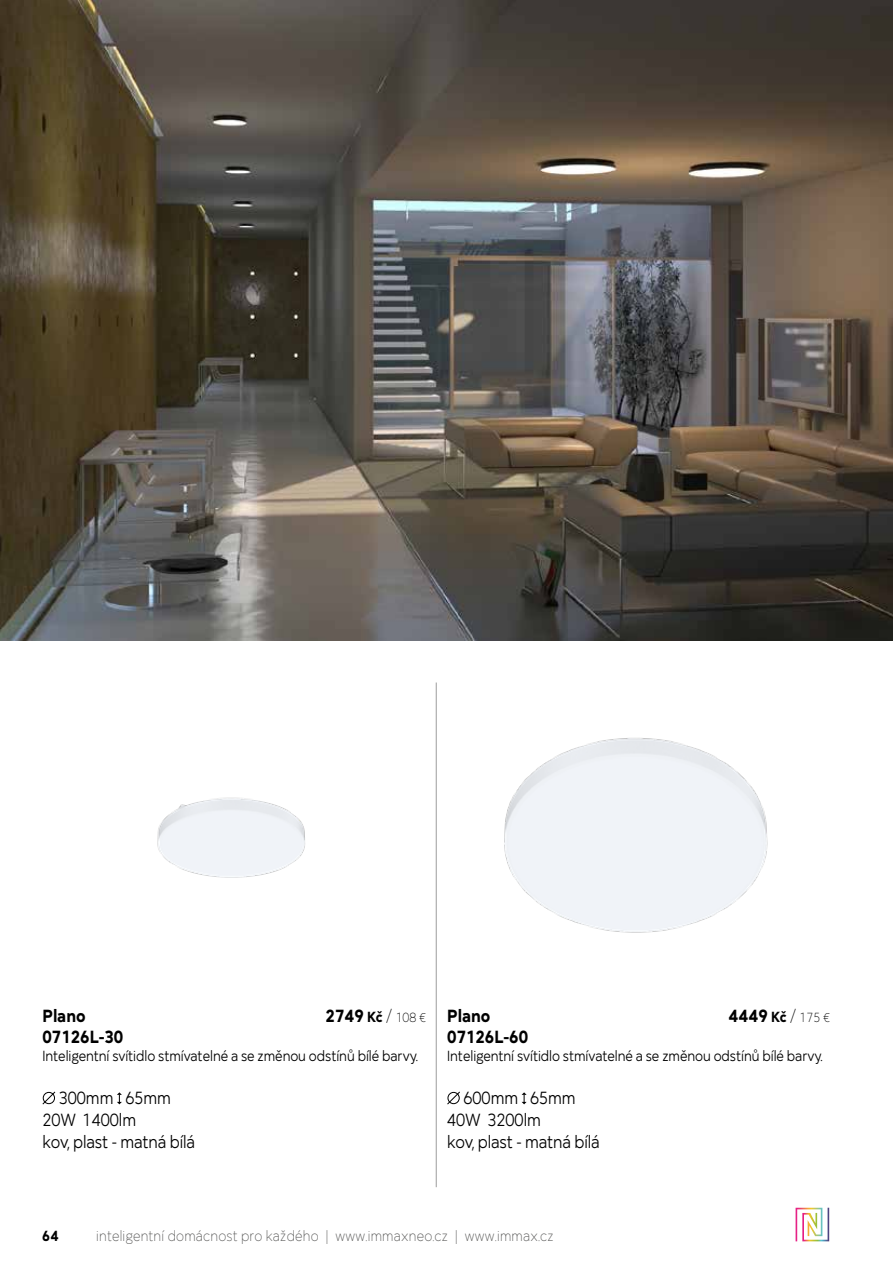
<style>
.page{position:relative;width:893px;height:1263px;background:#fff}
.page>*{position:absolute;margin:0;border:0;box-sizing:border-box;transform-origin:0 0}
.t1{font:18px/21.6px "Mirai";color:#000;scale:.9 1}
.t2{font:700 18px/21.6px "Mirai";color:#000;scale:.9 1}
.t3{font:15px "Mirai";letter-spacing:-.005em;color:#000;scale:.9 1}
.t4{font:300 15px "Mirai";letter-spacing:.015em;color:#575756;scale:.9 1}
.t5{font:700 15px "Mirai";color:#000;scale:.9 1}
.s1{font-size:15px}
.s2{font-weight:300}
.s3{font-weight:300;font-size:13.5px}
</style>
<div class="page">
<svg style="left:796px;top:1208px;width:33px;height:33px"></svg>
<svg style="left:42px;top:1091px;width:14px;height:14px"></svg>
<svg style="left:117px;top:1092px;width:5px;height:12px"></svg>
<svg style="left:447px;top:1091px;width:13px;height:14px"></svg>
<svg style="left:522px;top:1092px;width:5px;height:12px"></svg>
<hr style="left:436px;top:682px;width:1px;height:505px;background:#9d9d9c">
<img style="left:157px;top:797px;width:148px;height:81px">
<img style="left:504px;top:738px;width:264px;height:195px">
<img style="left:0;top:0;width:893px;height:640px">
<p class="t2" style="left:326px;top:1002px;width:113px">2749 <span class="s1">Kč</span> <span class="s2">/</span> <span class="s3">108 €</span></p>
<p class="t2" style="left:729px;top:1002px;width:114px">4449 <span class="s1">Kč</span> <span class="s2">/</span> <span class="s3">175 €</span></p>
<p class="t2" style="left:43px;top:1002px;width:91px">Plano<br>07126L-30</p>
<p class="t3" style="left:43px;top:1045px;width:419px">Inteligentní svítidlo stmívatelné a se změnou odstínů bílé barvy.</p>
<p class="t1" style="left:43px;top:1086px;width:171px;text-indent:16px">300mm 65mm<br>20W 1400lm<br>kov, plast - matná bílá</p>
<p class="t2" style="left:447px;top:1002px;width:91px">Plano<br>07126L-60</p>
<p class="t3" style="left:447px;top:1045px;width:419px">Inteligentní svítidlo stmívatelné a se změnou odstínů bílé barvy.</p>
<p class="t1" style="left:447px;top:1086px;width:171px;text-indent:16px">600mm 65mm<br>40W 3200lm<br>kov, plast - matná bílá</p>
<p class="t5" style="left:42px;top:1224px;width:20px">64</p>
<p class="t4" style="left:96px;top:1224px;width:510px">inteligentní domácnost pro každého | www.immaxneo.cz | www.immax.cz</p>
</div>
